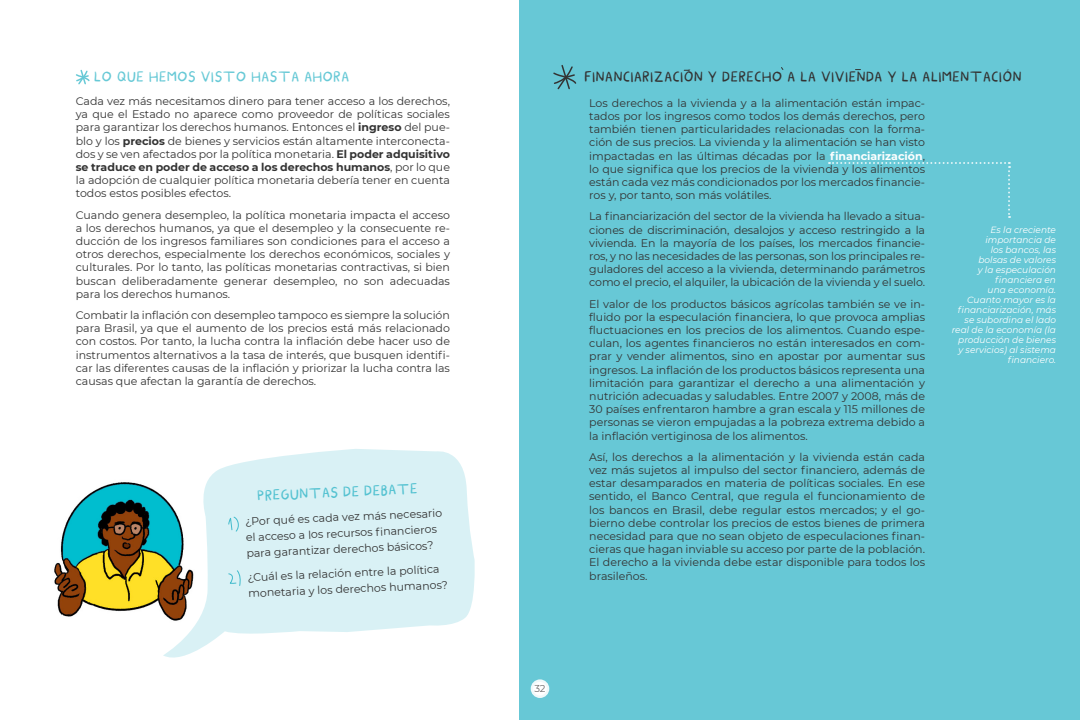
<style>
.page{position:relative;width:1080px;height:720px;background:#fff}
.page>*{position:absolute;margin:0;border:0;box-sizing:border-box;transform-origin:0 0}
.t1{font:18px "Myfont";color:#333}
.t2{font:18px "Myfont";color:#67c9d6}
.Gazetinha{font:18px "Myfont";color:#54c2d1}
.t3{font:11px/13.2px "Montserrat";color:#333;text-align:justify}
.Paginação{font:10px "Montserrat";color:#6b6b6b}
.Glossário__E{font:italic 9px/10px "Montserrat";color:#fff;text-align:right}
.s1{font-weight:700}
.s2{font-weight:700;color:#fff}
</style>
<div class="page">
<div style="left:519px;top:0;width:561px;height:720px;background:#67c8d6"></div>
<svg style="left:531px;top:679px;width:18px;height:19px"></svg>
<div style="left:533px;top:682px;width:14px;height:14px;background:#fff;border-radius:50%"></div>
<svg style="left:553px;top:65px;width:24px;height:25px"></svg>
<img style="left:54px;top:482px;width:109px;height:135px">
<svg style="left:163px;top:449px;width:312px;height:209px;fill:#d9f1f5"></svg>
<svg style="left:228px;top:569px;width:13px;height:18px"></svg>
<svg style="left:228px;top:515px;width:12px;height:18px"></svg>
<svg style="left:76px;top:69px;width:14px;height:16px"></svg>
<svg style="left:829px;top:162px;width:181px;height:56px"></svg>
<svg style="left:397px;top:483px;width:20px;height:12px"></svg>
<p class="t2" style="left:94px;top:67px;width:75px">LO QUE HEMOS</p>
<p class="t2" style="left:201px;top:67px;width:132px">VISTO HASTA AHORA</p>
<p class="t3" style="left:76px;top:94px;width:376px">Cada vez más necesitamos dinero para tener acceso a los derechos, ya que el Estado no aparece como proveedor de políticas sociales para garantizar los derechos humanos. Entonces el <span class="s1">ingreso</span> del pue&shy;blo y los <span class="s1">precios</span> de bienes y servicios están altamente interconecta&shy;dos y se ven afectados por la política monetaria. <span class="s1">El poder adquisitivo se traduce en poder de acceso a los derechos humanos</span>, por lo que la adopción de cualquier política monetaria debería tener en cuenta todos estos posibles efectos.</p>
<p class="t3" style="left:76px;top:208px;width:376px">Cuando genera desempleo, la política monetaria impacta el acceso a los derechos humanos, ya que el desempleo y la consecuente re&shy;ducción de los ingresos familiares son condiciones para el acceso a otros derechos, especialmente los derechos económicos, sociales y culturales. Por lo tanto, las políticas monetarias contractivas, si bien buscan deliberadamente generar desempleo, no son adecuadas para los derechos humanos.</p>
<p class="t3" style="left:76px;top:308px;width:376px">Combatir la inflación con desempleo tampoco es siempre la solución para Brasil, ya que el aumento de los precios está más relacionado con costos. Por tanto, la lucha contra la inflación debe hacer uso de instrumentos alternativos a la tasa de interés, que busquen identifi&shy;car las diferentes causas de la inflación y priorizar la lucha contra las causas que afectan la garantía de derechos.</p>
<p class="Gazetinha" style="left:257px;top:486px;width:117px;rotate:-2deg">PREGUN TAS DE DEBA</p>
<p class="t3" style="left:245px;top:512px;width:199px;line-height:16px;text-align:left;rotate:-2deg">¿Por qué es cada vez más necesario el acceso a los recursos fi nancieros para garantizar derechos básicos?</p>
<p class="t3" style="left:247px;top:568px;width:201px;line-height:16px;rotate:-2deg">¿Cuál es la relación entre la política monetaria y los derechos humanos?</p>
<h3 class="t1" style="left:584px;top:67px;width:17px">FINANCIARIZACIÓN</h3>
<h3 class="t1" style="left:708px;top:67px;width:23px">Y DEREC</h3>
<h3 class="t1" style="left:762px;top:67px;width:92px">HO A LA VIVIENDA</h3>
<h3 class="t1" style="left:887px;top:67px;width:44px">YLA ALIMEN</h3>
<h3 class="t1" style="left:970px;top:67px;width:22px">TACIÓN</h3>
<p class="t3" style="left:589px;top:96px;width:337px">Los derechos a la vivienda y a la alimentación están impac&shy;tados por los ingresos como todos los demás derechos, pero también tienen particularidades relacionadas con la forma&shy;ción de sus precios. La vivienda y la alimentación se han visto impactadas en las últimas décadas por la <span class="s2">financiarización</span>, lo que significa que los precios de la vivienda y los alimentos están cada vez más condicionados por los mercados financie&shy;ros y, por tanto, son más volátiles.</p>
<p class="t3" style="left:589px;top:210px;width:337px">La financiarización del sector de la vivienda ha llevado a situa&shy;ciones de discriminación, desalojos y acceso restringido a la vivienda. En la mayoría de los países, los mercados financie&shy;ros, y no las necesidades de las personas, son los principales re&shy;guladores del acceso a la vivienda, determinando parámetros como el precio, el alquiler, la ubicación de la vivienda y el suelo.</p>
<p class="t3" style="left:589px;top:297px;width:337px">El valor de los productos básicos agrícolas también se ve in&shy;fluido por la especulación financiera, lo que provoca amplias fluctuaciones en los precios de los alimentos. Cuando espe&shy;culan, los agentes financieros no están interesados en com&shy;prar y vender alimentos, sino en apostar por aumentar sus ingresos. La inflación de los productos básicos representa una limitación para garantizar el derecho a una alimentación y nutrición adecuadas y saludables. Entre 2007 y 2008, más de 30 países enfrentaron hambre a gran escala y 115 millones de personas se vieron empujadas a la pobreza extrema debido a la inflación vertiginosa de los alimentos.</p>
<p class="t3" style="left:589px;top:450px;width:337px">Así, los derechos a la alimentación y la vivienda están cada vez más sujetos al impulso del sector financiero, además de estar desamparados en materia de políticas sociales. En ese sentido, el Banco Central, que regula el funcionamiento de los bancos en Brasil, debe regular estos mercados; y el go&shy;bierno debe controlar los precios de estos bienes de primera necesidad para que no sean objeto de especulaciones finan&shy;cieras que hagan inviable su acceso por parte de la población.<br>El derecho a la vivienda debe estar disponible para todos los brasileños.</p>
<p class="Glossário__E" style="left:952px;top:224px;width:106px">Es la creciente importancia de<br>los bancos, las<br>bolsas de valores<br>y la especulación financiera en<br>una economía.<br>Cuanto mayor es la financiarización, más se subordina el lado real de la economía (la producción de bienes y servicios) al sistema financiero.</p>
<p class="Paginação" style="left:534px;top:681px;width:13px">32</p>
</div>
